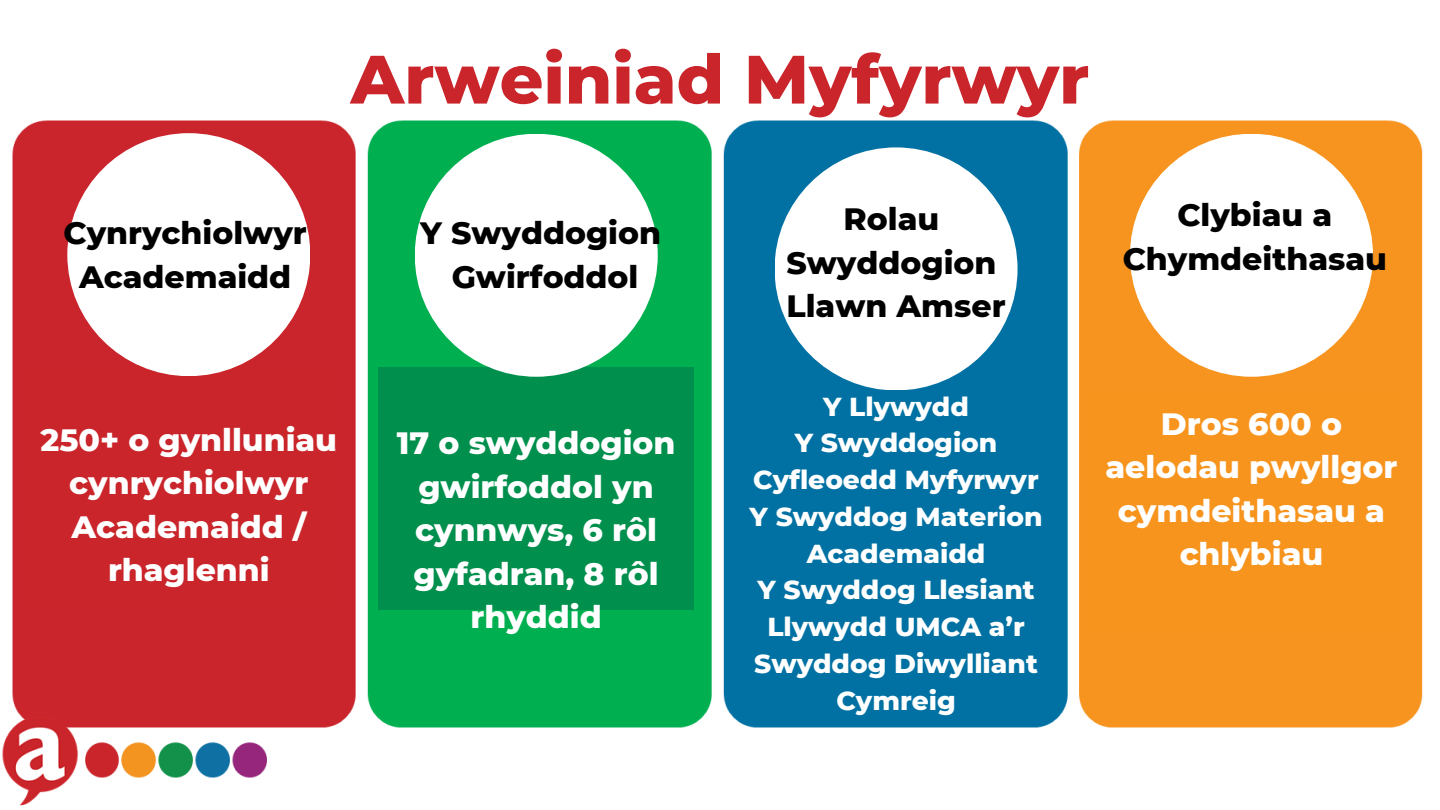
<style>
.page{position:relative;width:1440px;height:810px;background:#fff}
.page>*{position:absolute;margin:0;border:0;box-sizing:border-box;transform-origin:0 0}
.t1{font:800 68.2px "Montserrat";color:#c9252b}
.t2{font:800 31.5px/43.5px "Montserrat";color:#fff;text-align:center}
.t3{font:800 31.5px/43.5px "Montserrat";color:#000;text-align:center}
.t4{font:800 26.5px/36.8px "Montserrat";color:#fff;text-align:center}
</style>
<div class="page">
<img style="left:12px;top:120px;width:1411px;height:608px">
<div style="left:60px;top:217px;width:250px;height:113px;background:#ca252c"></div>
<img style="left:1133px;top:197px;width:244px;height:117px">
<img style="left:2px;top:715px;width:265px;height:91px">
<div style="left:24px;top:367px;width:311px;height:243px;background:#c9252b"></div>
<div style="left:379px;top:367px;width:315px;height:243px;background:#008f4c"></div>
<div style="left:746px;top:367px;width:289px;height:308px;background:#0071a2"></div>
<div style="left:1089px;top:390px;width:313px;height:243px;background:#f7941e"></div>
<div style="left:67px;top:133px;width:243px;height:243px;background:#fff;border-radius:50%"></div>
<div style="left:415px;top:134px;width:243px;height:243px;background:#fff;border-radius:50%"></div>
<div style="left:775px;top:147px;width:243px;height:243px;background:#fff;border-radius:50%"></div>
<div style="left:1130px;top:134px;width:243px;height:243px;background:#fff;border-radius:50%"></div>
<h2 class="t1" style="left:351px;top:38px;width:740px">Arweiniad Myfyrwyr</h2>
<h2 class="t3" style="left:63px;top:211px;width:245px">Cynrychiolwyr<br>Academaidd</h2>
<h2 class="t3" style="left:420px;top:211px;width:242px">Y Swyddogion<br>Gwirfoddol</h2>
<h3 class="t3" style="left:786px;top:197px;width:221px">Rolau<br>Swyddogion<br>Llawn Amser</h3>
<p class="t3" style="left:1123px;top:193px;width:266px">Clybiau a<br>Chymdeithasau</p>
<h2 class="t2" style="left:41px;top:418px;width:298px">250+ o gynlluniau cynrychiolwyr<br>Academaidd / rhaglenni</h2>
<p class="t2" style="left:397px;top:421px;width:280px">17 o swyddogion gwirfoddol yn cynnwys, 6 rôl gyfadran, 8 rôl rhyddid</p>
<h2 class="t4" style="left:750px;top:388px;width:294px">Y Llywydd<br>Y Swyddogion<br>Cyfleoedd Myfyrwyr<br>Y Swyddog Materion<br>Academaidd<br>Y Swyddog Llesiant<br>Llywydd UMCA a’r<br>Swyddog Diwylliant<br>Cymreig</h2>
<p class="t2" style="left:1106px;top:402px;width:293px">Dros 600 o aelodau pwyllgor cymdeithasau a chlybiau</p>
</div>
